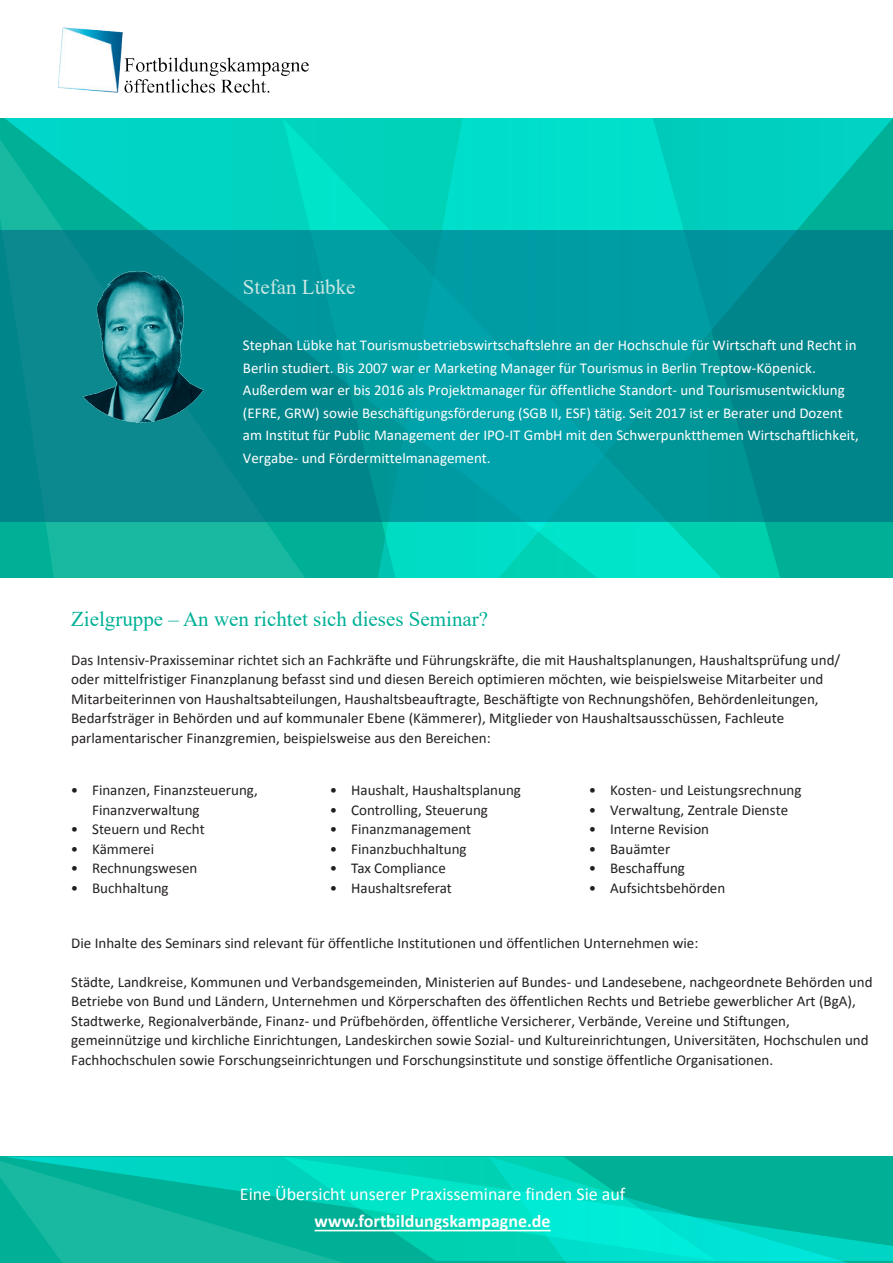
<style>
.page{position:relative;width:893px;height:1263px;background:#fff}
.page>*{position:absolute;margin:0;border:0;box-sizing:border-box;transform-origin:0 0}
.t1{font:21px "Times New Roman";color:#00b096}
.t2{font:21px "Times New Roman";color:#c8e7e2}
.t3{font:18px "Calibri";color:#fff}
.t4{font:700 18px "Calibri";color:#fff}
.t5{font:15px/19.5px "Calibri";color:#231f20}
.t6{font:15px/22.5px "Calibri";color:#fff}
</style>
<div class="page">
<svg style="left:430px;top:118px;width:463px;height:460px;background:#00d2bc"></svg>
<svg style="left:0;top:118px;width:430px;height:460px;background:#05c7b1"></svg>
<svg style="left:0;top:230px;width:893px;height:292px;background:#019197"></svg>
<svg style="left:345px;top:1157px;width:548px;height:104px;background:#01cbb0"></svg>
<svg style="left:489px;top:1157px;width:359px;height:106px;background:#00cbb4"></svg>
<svg style="left:0;top:1157px;width:345px;height:106px;background:#0abba3"></svg>
<img style="left:58px;top:27px;width:251px;height:66px">
<hr style="left:315px;top:1230px;width:236px;height:1px;background:#fff">
<img style="left:62px;top:267px;width:158px;height:158px">
<h1 class="t2" style="left:243px;top:272px;width:114px">Stefan Lübke</h1>
<p class="t6" style="left:243px;top:334px;width:618px">Stephan Lübke hat Tourismusbetriebswirtschaftslehre an der Hochschule für Wirtschaft und Recht in Berlin studiert. Bis 2007 war er Marketing Manager für Tourismus in Berlin Treptow-Köpenick.<br>Außerdem war er bis 2016 als Projektmanager für öffentliche Standort- und Tourismusentwicklung (EFRE, GRW) sowie Beschäftigungsförderung (SGB II, ESF) tätig. Seit 2017 ist er Berater und Dozent am Institut für Public Management der IPO-IT GmbH mit den Schwerpunktthemen Wirtschaftlichkeit, Vergabe- und Fördermittelmanagement.</p>
<h1 class="t1" style="left:71px;top:604px;width:418px">Zielgruppe – An wen richtet sich dieses Seminar?</h1>
<p class="t5" style="left:71px;top:650px;width:771px">Das Intensiv-Praxisseminar richtet sich an Fachkräfte und Führungskräfte, die mit Haushaltsplanungen, Haushaltsprüfung und/ oder mittelfristiger Finanzplanung befasst sind und diesen Bereich optimieren möchten, wie beispielsweise Mitarbeiter und Mitarbeiterinnen von Haushaltsabteilungen, Haushaltsbeauftragte, Beschäftigte von Rechnungshöfen, Behördenleitungen, Bedarfsträger in Behörden und auf kommunaler Ebene (Kämmerer), Mitglieder von Haushaltsausschüssen, Fachleute parlamentarischer Finanzgremien, beispielsweise aus den Bereichen:</p>
<p class="t5" style="left:92px;top:781px;width:167px;text-indent:-21px">• Finanzen, Finanzsteuerung,<br>Finanzverwaltung</p>
<p class="t5" style="left:71px;top:820px;width:135px">• Steuern und Recht</p>
<p class="t5" style="left:71px;top:839px;width:85px">• Kämmerei</p>
<p class="t5" style="left:71px;top:859px;width:128px">• Rechnungswesen</p>
<p class="t5" style="left:71px;top:878px;width:99px">• Buchhaltung</p>
<p class="t5" style="left:330px;top:781px;width:193px">• Haushalt, Haushaltsplanung</p>
<p class="t5" style="left:330px;top:800px;width:160px">• Controlling, Steuerung</p>
<p class="t5" style="left:330px;top:820px;width:143px">• Finanzmanagement</p>
<p class="t5" style="left:330px;top:839px;width:138px">• Finanzbuchhaltung</p>
<p class="t5" style="left:330px;top:859px;width:117px">• Tax Compliance</p>
<p class="t5" style="left:330px;top:878px;width:123px">• Haushaltsreferat</p>
<p class="t5" style="left:589px;top:780px;width:214px">• Kosten- und Leistungsrechnung</p>
<p class="t5" style="left:589px;top:800px;width:201px">• Verwaltung, Zentrale Dienste</p>
<p class="t5" style="left:589px;top:819px;width:122px">• Interne Revision</p>
<p class="t5" style="left:589px;top:839px;width:83px">• Bauämter</p>
<p class="t5" style="left:589px;top:858px;width:98px">• Beschaffung</p>
<p class="t5" style="left:589px;top:878px;width:138px">• Aufsichtsbehörden</p>
<p class="t5" style="left:71px;top:933px;width:629px">Die Inhalte des Seminars sind relevant für öffentliche Institutionen und öffentlichen Unternehmen wie:</p>
<p class="t5" style="left:71px;top:972px;width:803px">Städte, Landkreise, Kommunen und Verbandsgemeinden, Ministerien auf Bundes- und Landesebene, nachgeordnete Behörden und Betriebe von Bund und Ländern, Unternehmen und Körperschaften des öffentlichen Rechts und Betriebe gewerblicher Art (BgA), Stadtwerke, Regionalverbände, Finanz- und Prüfbehörden, öffentliche Versicherer, Verbände, Vereine und Stiftungen, gemeinnützige und kirchliche Einrichtungen, Landeskirchen sowie Sozial- und Kultureinrichtungen, Universitäten, Hochschulen und Fachhochschulen sowie Forschungseinrichtungen und Forschungsinstitute und sonstige öffentliche Organisationen.</p>
<p class="t3" style="left:240px;top:1182px;width:387px">Eine Übersicht unserer Praxisseminare finden Sie auf</p>
<p class="t4" style="left:315px;top:1209px;width:238px">www.fortbildungskampagne.de</p>
</div>
